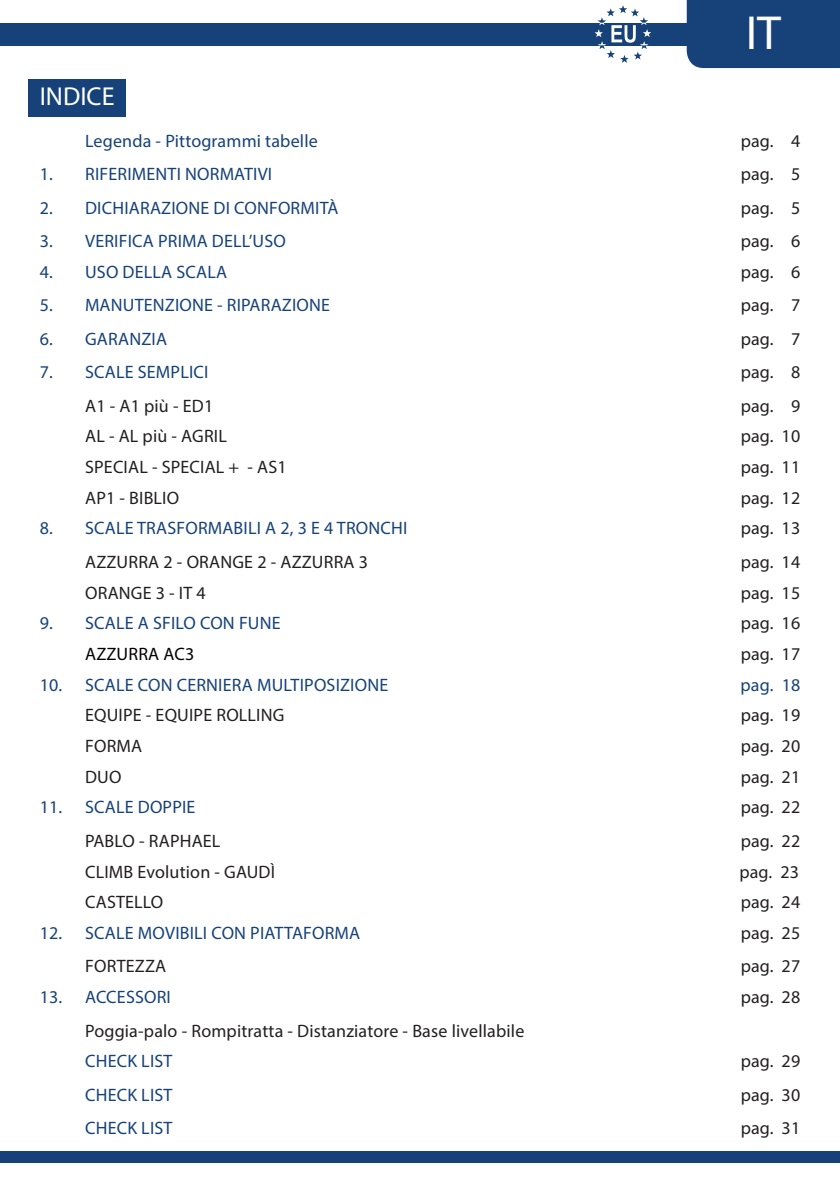
<style>
.page{position:relative;width:840px;height:1191px;background:#fff}
.page>*{position:absolute;margin:0;border:0;box-sizing:border-box;transform-origin:0 0}
.t1{font:48px "Myriad Pro";color:#fff}
.t2{font:26px "Myriad Pro";color:#fff}
.t3{font:18px "Myriad Pro";letter-spacing:.01em;color:#231f20}
.t4{font:18px "Myriad Pro";letter-spacing:.01em;color:#164279}
.t5{font:18px "Myriad Pro";letter-spacing:.01em;color:#060001}
</style>
<div class="page">
<div style="left:0;top:23px;width:697px;height:22px;background:#164279"></div>
<div style="left:0;top:1151px;width:839px;height:11px;background:#164279"></div>
<div style="left:686px;top:0;width:153px;height:68px;background:#164279"></div>
<svg style="left:594px;top:5px;width:57px;height:58px"></svg>
<div style="left:28px;top:79px;width:98px;height:38px;background:#164279"></div>
<h1 class="t1" style="left:745px;top:3px;width:37px">IT</h1>
<h2 class="t2" style="left:40px;top:80px;width:76px">INDICE</h2>
<p class="t4" style="left:85px;top:129px;width:234px">Legenda - Pittogrammi tabelle</p>
<p class="t3" style="left:740px;top:129px;width:61px">pag. 4</p>
<p class="t4" style="left:40px;top:163px;width:234px">1. RIFERIMENTI NORMATIVI</p>
<p class="t3" style="left:740px;top:163px;width:61px">pag. 5</p>
<p class="t4" style="left:40px;top:196px;width:300px">2. DICHIARAZIONE DI CONFORMITÀ</p>
<p class="t3" style="left:740px;top:196px;width:61px">pag. 5</p>
<p class="t4" style="left:40px;top:230px;width:247px">3. VERIFICA PRIMA DELL’USO</p>
<p class="t3" style="left:740px;top:230px;width:61px">pag. 6</p>
<p class="t4" style="left:40px;top:261px;width:189px">4. USO DELLA SCALA</p>
<p class="t3" style="left:740px;top:261px;width:61px">pag. 6</p>
<p class="t4" style="left:40px;top:294px;width:292px">5. MANUTENZIONE - RIPARAZIONE</p>
<p class="t3" style="left:740px;top:294px;width:61px">pag. 7</p>
<p class="t4" style="left:40px;top:328px;width:129px">6. GARANZIA</p>
<p class="t3" style="left:740px;top:328px;width:61px">pag. 7</p>
<p class="t4" style="left:40px;top:361px;width:170px">7. SCALE SEMPLICI</p>
<p class="t3" style="left:740px;top:361px;width:61px">pag. 8</p>
<p class="t3" style="left:85px;top:395px;width:129px">A1 - A1 più - ED1</p>
<p class="t3" style="left:740px;top:395px;width:61px">pag. 9</p>
<p class="t3" style="left:85px;top:425px;width:143px">AL - AL più - AGRIL</p>
<p class="t3" style="left:740px;top:425px;width:61px">pag. 10</p>
<p class="t3" style="left:85px;top:456px;width:203px">SPECIAL - SPECIAL + - AS1</p>
<p class="t3" style="left:740px;top:456px;width:61px">pag. 11</p>
<p class="t3" style="left:85px;top:487px;width:95px">AP1 - BIBLIO</p>
<p class="t3" style="left:740px;top:487px;width:61px">pag. 12</p>
<p class="t4" style="left:40px;top:517px;width:369px">8. SCALE TRASFORMABILI A 2, 3 E 4 TRONCHI</p>
<p class="t3" style="left:740px;top:517px;width:61px">pag. 13</p>
<p class="t3" style="left:85px;top:551px;width:284px">AZZURRA 2 - ORANGE 2 - AZZURRA 3</p>
<p class="t3" style="left:740px;top:551px;width:61px">pag. 14</p>
<p class="t3" style="left:85px;top:581px;width:122px">ORANGE 3 - IT 4</p>
<p class="t3" style="left:740px;top:581px;width:61px">pag. 15</p>
<p class="t4" style="left:40px;top:612px;width:242px">9. SCALE A SFILO CON FUNE</p>
<p class="t3" style="left:740px;top:612px;width:61px">pag. 16</p>
<p class="t5" style="left:85px;top:643px;width:111px">AZZURRA AC3</p>
<p class="t3" style="left:740px;top:643px;width:61px">pag. 17</p>
<p class="t4" style="left:40px;top:673px;width:350px">10. SCALE CON CERNIERA MULTIPOSIZIONE</p>
<p class="t4" style="left:740px;top:673px;width:61px">pag. 18</p>
<p class="t3" style="left:85px;top:704px;width:201px">EQUIPE - EQUIPE ROLLING</p>
<p class="t3" style="left:740px;top:704px;width:61px">pag. 19</p>
<p class="t3" style="left:85px;top:735px;width:58px">FORMA</p>
<p class="t3" style="left:740px;top:735px;width:61px">pag. 20</p>
<p class="t3" style="left:85px;top:765px;width:38px">DUO</p>
<p class="t3" style="left:740px;top:765px;width:61px">pag. 21</p>
<p class="t4" style="left:40px;top:796px;width:157px">11. SCALE DOPPIE</p>
<p class="t3" style="left:740px;top:796px;width:61px">pag. 22</p>
<p class="t3" style="left:85px;top:829px;width:137px">PABLO - RAPHAEL</p>
<p class="t3" style="left:740px;top:829px;width:61px">pag. 22</p>
<p class="t3" style="left:85px;top:860px;width:191px">CLIMB Evolution - GAUDÌ</p>
<p class="t3" style="left:739px;top:860px;width:61px">pag. 23</p>
<p class="t3" style="left:85px;top:891px;width:80px">CASTELLO</p>
<p class="t3" style="left:740px;top:891px;width:61px">pag. 24</p>
<p class="t4" style="left:40px;top:921px;width:322px">12. SCALE MOVIBILI CON PIATTAFORMA</p>
<p class="t3" style="left:740px;top:921px;width:61px">pag. 25</p>
<p class="t3" style="left:85px;top:955px;width:82px">FORTEZZA</p>
<p class="t3" style="left:740px;top:955px;width:61px">pag. 27</p>
<p class="t4" style="left:40px;top:986px;width:133px">13. ACCESSORI</p>
<p class="t3" style="left:740px;top:986px;width:61px">pag. 28</p>
<p class="t3" style="left:85px;top:1019px;width:440px">Poggia-palo - Rompitratta - Distanziatore - Base livellabile</p>
<p class="t4" style="left:85px;top:1050px;width:89px">CHECK LIST</p>
<p class="t3" style="left:740px;top:1050px;width:61px">pag. 29</p>
<p class="t4" style="left:85px;top:1083px;width:89px">CHECK LIST</p>
<p class="t3" style="left:740px;top:1083px;width:61px">pag. 30</p>
<p class="t4" style="left:85px;top:1117px;width:89px">CHECK LIST</p>
<p class="t3" style="left:740px;top:1117px;width:61px">pag. 31</p>
</div>
